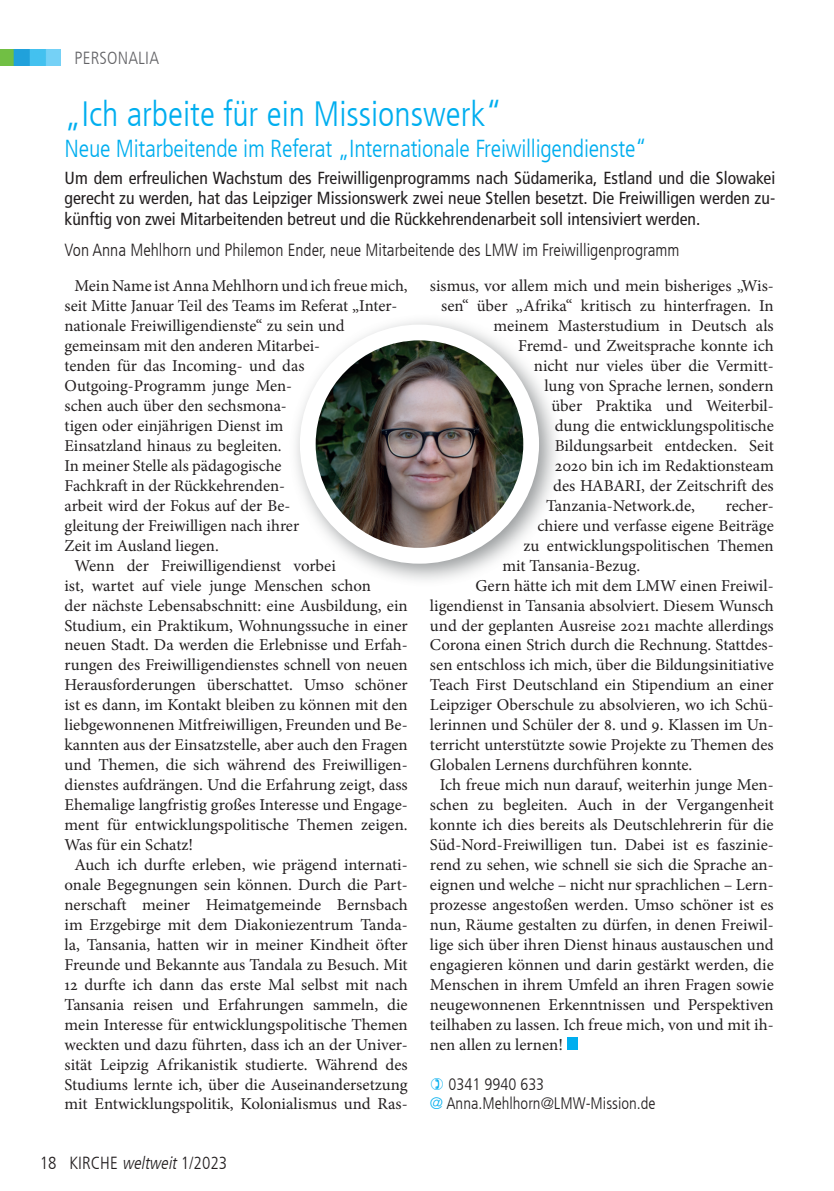
<style>
.page{position:relative;width:834px;height:1191px;background:#fff}
.page>*{position:absolute;margin:0;border:0;box-sizing:border-box;transform-origin:0 0}
.t1{font:300 condensed 35px "Frutiger LT";color:#00aeef}
.t2{font:300 condensed 24.5px "Frutiger LT";letter-spacing:-.01em;color:#00aeef}
.t3{font:condensed 17.5px/20.1px "Frutiger LT";color:#231f20;text-align:justify}
.t4{font:300 condensed 17.5px "Frutiger LT";color:#231f20}
.t5{font:300 condensed 17.5px "Frutiger LT";letter-spacing:.01em;color:#636366}
.t6{font:16.62px "Minion Pro";color:#231f20}
.t7{font:300 condensed 16.62px/19.9px "Frutiger LT";color:#231f20}
.s1{font-style:italic}
.s2{color:#00aeef}
</style>
<div class="page">
<img style="left:0;top:50px;width:61px;height:15px">
<div style="left:566px;top:1037px;width:11px;height:12px;background:#00aeef"></div>
<div style="left:288px;top:313px;width:274px;height:274px;background:#75797b;opacity:.75"></div>
<img style="left:308px;top:332px;width:219px;height:224px">
<div style="left:300px;top:324px;width:239px;height:239px;border:16px solid #fff;border-radius:50%"></div>
<p class="t5" style="left:74px;top:48px;width:86px">PERSONALIA</p>
<h1 class="t1" style="left:64px;top:94px;width:439px">„Ich arbeite für ein Missionswerk“</h1>
<h2 class="t2" style="left:64px;top:135px;width:584px">Neue Mitarbeitende im Referat „Internationale Freiwilligendienste“</h2>
<p class="t3" style="left:64px;top:168px;width:712px">Um dem erfreulichen Wachstum des Freiwilligenprogramms nach Südamerika, Estland und die Slowakei gerecht zu werden, hat das Leipziger Missionswerk zwei neue Stellen besetzt. Die Freiwilligen werden zu&shy;künftig von zwei Mitarbeitenden betreut und die Rückkehrendenarbeit soll intensiviert werden.</p>
<p class="t4" style="left:64px;top:240px;width:616px">Von Anna Mehlhorn und Philemon Ender, neue Mitarbeitende des LMW im Freiwilligenprogramm</p>
<p class="t6" style="left:74px;top:275px;width:335px">Mein Name ist Anna Mehlhorn und ich freue mich,</p>
<p class="t6" style="left:64px;top:295px;width:334px">seit Mitte Januar Teil des Teams im Referat „Inter-</p>
<p class="t6" style="left:64px;top:315px;width:281px">nationale Freiwilligendienste“ zu sein und</p>
<p class="t6" style="left:64px;top:335px;width:257px">gemeinsam mit den anderen Mitarbei-</p>
<p class="t6" style="left:64px;top:354px;width:241px">tenden für das Incoming- und das</p>
<p class="t6" style="left:64px;top:374px;width:229px">Outgoing-Programm junge Men-</p>
<p class="t6" style="left:64px;top:394px;width:224px">schen auch über den sechsmona-</p>
<p class="t6" style="left:64px;top:414px;width:220px">tigen oder einjährigen Dienst im</p>
<p class="t6" style="left:64px;top:434px;width:219px">Einsatzland hinaus zu begleiten.</p>
<p class="t6" style="left:64px;top:454px;width:218px">In meiner Stelle als pädagogische</p>
<p class="t6" style="left:64px;top:474px;width:222px">Fachkraft in der Rückkehrenden-</p>
<p class="t6" style="left:64px;top:494px;width:227px">arbeit wird der Fokus auf der Be-</p>
<p class="t6" style="left:64px;top:514px;width:236px">gleitung der Freiwilligen nach ihrer</p>
<p class="t6" style="left:64px;top:534px;width:156px">Zeit im Ausland liegen.</p>
<p class="t6" style="left:74px;top:554px;width:263px">Wenn der Freiwilligendienst vorbei</p>
<p class="t6" style="left:64px;top:574px;width:308px">ist, wartet auf viele junge Menschen schon</p>
<p class="t6" style="left:64px;top:594px;width:345px">der nächste Lebensabschnitt: eine Ausbildung, ein</p>
<p class="t6" style="left:64px;top:614px;width:345px">Studium, ein Praktikum, Wohnungssuche in einer</p>
<p class="t6" style="left:64px;top:634px;width:345px">neuen Stadt. Da werden die Erlebnisse und Erfah-</p>
<p class="t6" style="left:64px;top:654px;width:345px">rungen des Freiwilligendienstes schnell von neuen</p>
<p class="t6" style="left:64px;top:674px;width:345px">Herausforderungen überschattet. Umso schöner</p>
<p class="t6" style="left:64px;top:694px;width:344px">ist es dann, im Kontakt bleiben zu können mit den</p>
<p class="t6" style="left:64px;top:714px;width:345px">liebgewonnenen Mitfreiwilligen, Freunden und Be-</p>
<p class="t6" style="left:64px;top:734px;width:345px">kannten aus der Einsatzstelle, aber auch den Fragen</p>
<p class="t6" style="left:64px;top:753px;width:345px">und Themen, die sich während des Freiwilligen-</p>
<p class="t6" style="left:64px;top:773px;width:345px">dienstes aufdrängen. Und die Erfahrung zeigt, dass</p>
<p class="t6" style="left:64px;top:793px;width:345px">Ehemalige langfristig großes Interesse und Engage-</p>
<p class="t6" style="left:64px;top:813px;width:345px">ment für entwicklungspolitische Themen zeigen.</p>
<p class="t6" style="left:64px;top:833px;width:130px">Was für ein Schatz!</p>
<p class="t6" style="left:74px;top:853px;width:335px">Auch ich durfte erleben, wie prägend internati-</p>
<p class="t6" style="left:64px;top:873px;width:345px">onale Begegnungen sein können. Durch die Part-</p>
<p class="t6" style="left:64px;top:893px;width:345px">nerschaft meiner Heimatgemeinde Bernsbach</p>
<p class="t6" style="left:64px;top:913px;width:345px">im Erzgebirge mit dem Diakoniezentrum Tanda-</p>
<p class="t6" style="left:64px;top:933px;width:344px">la, Tansania, hatten wir in meiner Kindheit öfter</p>
<p class="t6" style="left:64px;top:953px;width:344px">Freunde und Bekannte aus Tandala zu Besuch. Mit</p>
<p class="t6" style="left:64px;top:973px;width:344px">12 durfte ich dann das erste Mal selbst mit nach</p>
<p class="t6" style="left:64px;top:993px;width:345px">Tansania reisen und Erfahrungen sammeln, die</p>
<p class="t6" style="left:64px;top:1013px;width:344px">mein Interesse für entwicklungspolitische Themen</p>
<p class="t6" style="left:64px;top:1033px;width:345px">weckten und dazu führten, dass ich an der Univer-</p>
<p class="t6" style="left:64px;top:1053px;width:345px">sität Leipzig Afrikanistik studierte. Während des</p>
<p class="t6" style="left:64px;top:1073px;width:345px">Studiums lernte ich, über die Auseinandersetzung</p>
<p class="t6" style="left:64px;top:1093px;width:345px">mit Entwicklungspolitik, Kolonialismus und Ras-</p>
<p class="t4" style="left:40px;top:1153px;width:189px">18 KIRCHE <span class="s1">weltweit</span>1/2023</p>
<p class="t6" style="left:430px;top:275px;width:345px">sismus, vor allem mich und mein bisheriges „Wis-</p>
<p class="t6" style="left:441px;top:295px;width:334px">sen“ über „Afrika“ kritisch zu hinterfragen. In</p>
<p class="t6" style="left:493px;top:315px;width:281px">meinem Masterstudium in Deutsch als</p>
<p class="t6" style="left:518px;top:335px;width:257px">Fremd- und Zweitsprache konnte ich</p>
<p class="t6" style="left:533px;top:354px;width:241px">nicht nur vieles über die Vermitt-</p>
<p class="t6" style="left:544px;top:374px;width:231px">lung von Sprache lernen, sondern</p>
<p class="t6" style="left:551px;top:394px;width:224px">über Praktika und Weiterbil-</p>
<p class="t6" style="left:554px;top:414px;width:220px">dung die entwicklungspolitische</p>
<p class="t6" style="left:554px;top:434px;width:220px">Bildungsarbeit entdecken. Seit</p>
<p class="t6" style="left:554px;top:454px;width:220px">2020 bin ich im Redaktionsteam</p>
<p class="t6" style="left:553px;top:474px;width:222px">des HABARI, der Zeitschrift des</p>
<p class="t6" style="left:546px;top:494px;width:150px">Tanzania-Network.de,</p>
<p class="t6" style="left:725px;top:494px;width:50px">recher-</p>
<p class="t6" style="left:537px;top:514px;width:238px">chiere und verfasse eigene Beiträge</p>
<p class="t6" style="left:523px;top:534px;width:252px">zu entwicklungspolitischen Themen</p>
<p class="t6" style="left:502px;top:554px;width:139px">mit Tansania-Bezug.</p>
<p class="t6" style="left:475px;top:574px;width:300px">Gern hätte ich mit dem LMW einen Freiwil-</p>
<p class="t6" style="left:430px;top:594px;width:345px">ligendienst in Tansania absolviert. Diesem Wunsch</p>
<p class="t6" style="left:430px;top:614px;width:345px">und der geplanten Ausreise 2021 machte allerdings</p>
<p class="t6" style="left:430px;top:634px;width:345px">Corona einen Strich durch die Rechnung. Stattdes-</p>
<p class="t6" style="left:430px;top:654px;width:345px">sen entschloss ich mich, über die Bildungsinitiative</p>
<p class="t6" style="left:430px;top:674px;width:345px">Teach First Deutschland ein Stipendium an einer</p>
<p class="t6" style="left:430px;top:694px;width:345px">Leipziger Oberschule zu absolvieren, wo ich Schü-</p>
<p class="t6" style="left:430px;top:714px;width:345px">lerinnen und Schüler der 8. und 9. Klassen im Un-</p>
<p class="t6" style="left:430px;top:734px;width:345px">terricht unterstützte sowie Projekte zu Themen des</p>
<p class="t6" style="left:430px;top:753px;width:264px">Globalen Lernens durchführen konnte.</p>
<p class="t6" style="left:440px;top:773px;width:335px">Ich freue mich nun darauf, weiterhin junge Men-</p>
<p class="t6" style="left:430px;top:793px;width:345px">schen zu begleiten. Auch in der Vergangenheit</p>
<p class="t6" style="left:430px;top:813px;width:345px">konnte ich dies bereits als Deutschlehrerin für die</p>
<p class="t6" style="left:430px;top:833px;width:345px">Süd-Nord-Freiwilligen tun. Dabei ist es faszinie-</p>
<p class="t6" style="left:430px;top:853px;width:345px">rend zu sehen, wie schnell sie sich die Sprache an-</p>
<p class="t6" style="left:430px;top:873px;width:345px">eignen und welche – nicht nur sprachlichen – Lern-</p>
<p class="t6" style="left:430px;top:893px;width:345px">prozesse angestoßen werden. Umso schöner ist es</p>
<p class="t6" style="left:430px;top:913px;width:345px">nun, Räume gestalten zu dürfen, in denen Freiwil-</p>
<p class="t6" style="left:430px;top:933px;width:345px">lige sich über ihren Dienst hinaus austauschen und</p>
<p class="t6" style="left:430px;top:953px;width:345px">engagieren können und darin gestärkt werden, die</p>
<p class="t6" style="left:430px;top:973px;width:345px">Menschen in ihrem Umfeld an ihren Fragen sowie</p>
<p class="t6" style="left:430px;top:993px;width:345px">neugewonnenen Erkenntnissen und Perspektiven</p>
<p class="t6" style="left:430px;top:1013px;width:345px">teilhaben zu lassen. Ich freue mich, von und mit ih-</p>
<p class="t6" style="left:430px;top:1033px;width:134px">nen allen zu lernen!</p>
<p class="t7" style="left:430px;top:1074px;width:227px;text-indent:18px">0341 9940 633<br><span class="s2">@</span> Anna.Mehlhorn@LMW-Mission.de</p>
</div>
